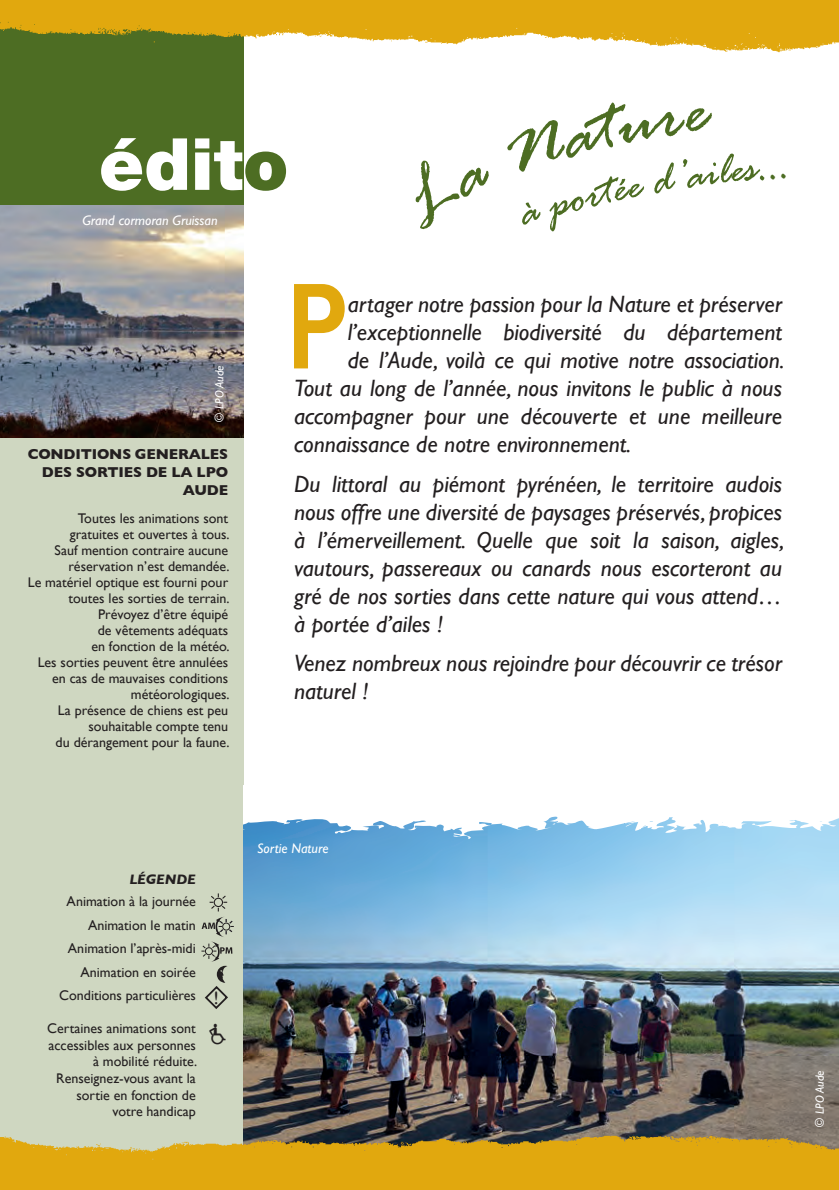
<style>
.page{position:relative;width:839px;height:1190px;background:#fff}
.page>*{position:absolute;margin:0;border:0;box-sizing:border-box;transform-origin:0 0}
.t1{font:600 123.6px "Gill Sans";color:#e1a80e;scale:.85 1}
.t2{font:900 72px "Helvetica Neue LT Std";color:#fff}
.t3{font:italic 23.6px/28px "Gill Sans";color:#231f20;text-align:justify}
.t4{font:18px "Gill Sans";color:#231f20}
.t5{font:700 14.6px/18px "Gill Sans";letter-spacing:-.01em;color:#231f20;text-align:right}
.t6{font:14px/16px "Gill Sans";color:#231f20;text-align:right}
.t7{font:italic 14px "Gill Sans";color:#fff}
.t8{font:italic 700 14px "Gill Sans";color:#231f20}
.t9{font:italic 12px "Gill Sans";color:#fff}
.s1{color:#4d6d23}
</style>
<div class="page">
<div style="left:0;top:437px;width:243px;height:753px;background:#cfd7c1"></div>
<div style="left:0;top:0;width:243px;height:209px;background:#4d6d23"></div>
<img style="left:0;top:0;width:838px;height:60px">
<img style="left:0;top:205px;width:243px;height:232px">
<img style="left:243px;top:847px;width:595px;height:284px">
<svg style="left:243px;top:816px;width:595px;height:31px"></svg>
<img style="left:0;top:1131px;width:838px;height:59px">
<svg style="left:201px;top:893px;width:32px;height:116px"></svg>
<p class="t2" style="left:99px;top:121px;width:191px">édit<span class="s1">o</span></p>
<p class="t7" style="left:82px;top:212px;width:137px">Grand cormoran Gruissan</p>
<p class="t9" style="left:212px;top:422px;width:58px;rotate:-90deg">© LPO Aude</p>
<p class="t5" style="left:28px;top:445px;width:202px">CONDITIONS GENERALES<br>DES SORTIES DE LA LPO<br>AUDE</p>
<p class="t6" style="left:70px;top:510px;width:161px;text-align:center">Toutes les animations sont gratuites et ouvertes à tous.</p>
<p class="t6" style="left:55px;top:542px;width:176px">Sauf mention contraire aucune réservation n’est demandée.</p>
<p class="t6" style="left:28px;top:574px;width:203px">Le matériel optique est fourni pour toutes les sorties de terrain.</p>
<p class="t6" style="left:91px;top:606px;width:140px;text-align:center">Prévoyez d’être équipé de vêtements adéquats en fonction de la météo.</p>
<p class="t6" style="left:38px;top:654px;width:193px">Les sorties peuvent être annulées en cas de mauvaises conditions météorologiques.</p>
<p class="t6" style="left:56px;top:702px;width:175px">La présence de chiens est peu souhaitable compte tenu<br>du dérangement pour la faune.</p>
<p class="t1" style="left:286px;top:252px;width:74px">P</p>
<p class="t3" style="left:347px;top:290px;width:435px">artager notre passion pour la Nature et préserver</p>
<p class="t3" style="left:347px;top:318px;width:435px">l’exceptionnelle biodiversité du département</p>
<p class="t3" style="left:347px;top:346px;width:438px">de l’Aude, voilà ce qui motive notre association.</p>
<p class="t3" style="left:294px;top:374px;width:489px">Tout au long de l’année, nous invitons le public à nous</p>
<p class="t3" style="left:294px;top:402px;width:489px">accompagner pour une découverte et une meilleure</p>
<p class="t3" style="left:294px;top:430px;width:338px">connaissance de notre environnement.</p>
<p class="t3" style="left:294px;top:470px;width:491px">Du littoral au piémont pyrénéen, le territoire audois nous offre une diversité de paysages préservés, propices à l’émerveillement. Quelle que soit la saison, aigles, vautours, passereaux ou canards nous escorteront au gré de nos sorties dans cette nature qui vous attend… à portée d’ailes !</p>
<p class="t3" style="left:294px;top:649px;width:489px">Venez nombreux nous rejoindre pour découvrir ce trésor naturel !</p>
<p class="t8" style="left:129px;top:871px;width:68px">LÉGENDE</p>
<p class="t6" style="left:67px;top:893px;width:131px">Animation à la journée</p>
<p class="t6" style="left:88px;top:916px;width:109px">Animation le matin</p>
<p class="t6" style="left:68px;top:940px;width:129px">Animation l’après-midi</p>
<p class="t6" style="left:80px;top:963px;width:117px">Animation en soirée</p>
<p class="t6" style="left:59px;top:987px;width:138px">Conditions particulières</p>
<p class="t6" style="left:47px;top:1020px;width:151px;line-height:16.6px">Certaines animations sont accessibles aux personnes à mobilité réduite.<br>Renseignez-vous avant la sortie en fonction de votre handicap</p>
<p class="t4" style="left:214px;top:987px;width:6px">!</p>
<p class="t7" style="left:257px;top:839px;width:73px">Sortie Nature</p>
<p class="t9" style="left:812px;top:1127px;width:58px;rotate:-90deg">© LPO Aude</p>
</div>
